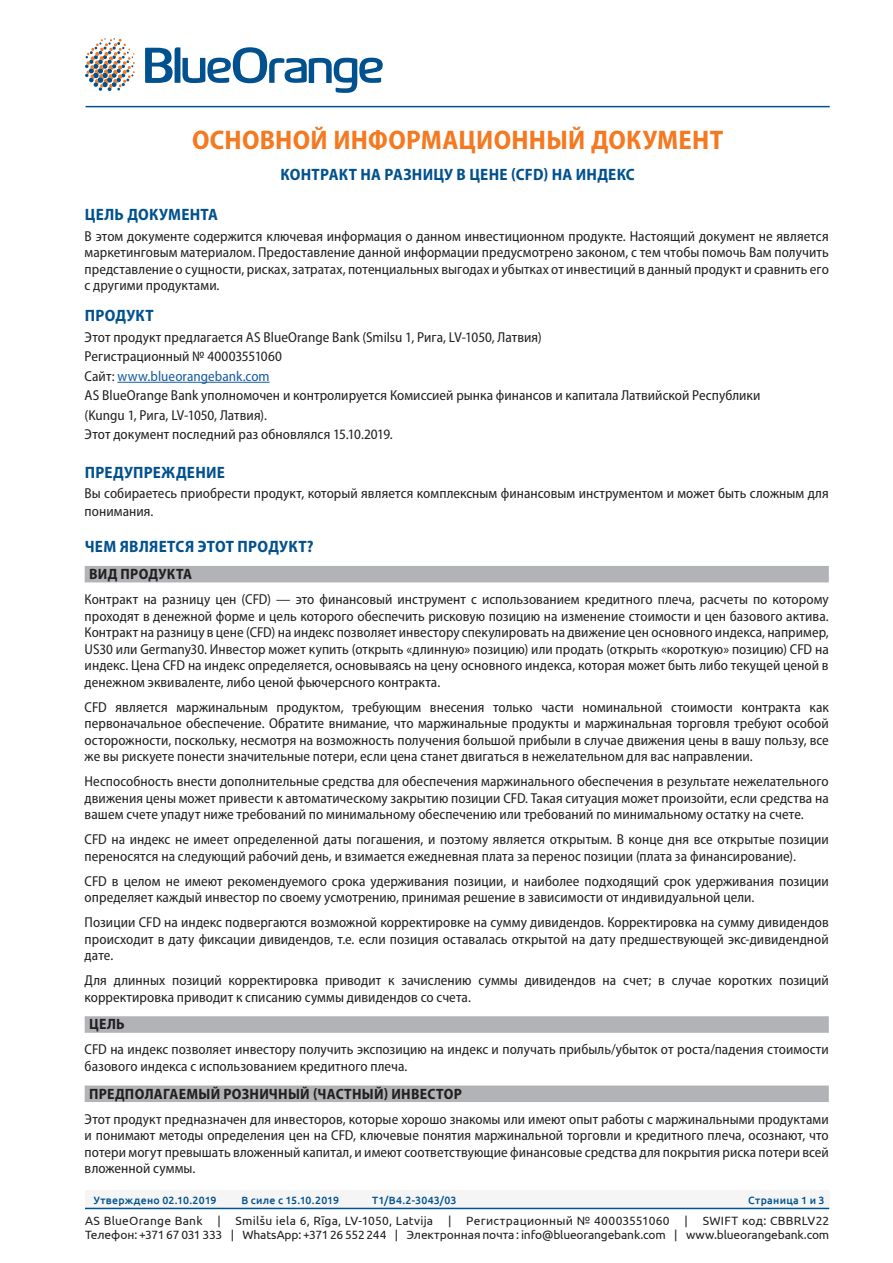
<style>
.page{position:relative;width:893px;height:1263px;background:#fff}
.page>*{position:absolute;margin:0;border:0;box-sizing:border-box;transform-origin:0 0}
.oranžais_vrksts{font:700 semi-condensed 27px "Myriad Pro";letter-spacing:.01em;color:#f47920}
.skaidrojumu_VR{font:700 semi-condensed 16.5px "Myriad Pro";letter-spacing:.015em;color:#00518e}
.oranžais_vrksts-2{font:700 semi-condensed 16.5px "Myriad Pro";letter-spacing:.015em;color:#00518e}
.pamattexts{font:700 semi-condensed 16.5px "Myriad Pro";letter-spacing:.015em;color:#00518e}
.grafiku_vrksts{font:700 semi-condensed 15px "Myriad Pro";letter-spacing:.02em;color:#231f20}
.pamattexts-2{font:semi-condensed 14.4px/16.5px "Myriad Pro";letter-spacing:.005em;color:#231f20;text-align:justify}
.pamattexts-3{font:semi-condensed 14.4px "Myriad Pro";letter-spacing:.005em;color:#175d9e}
.t1{font:12px/14.1px "Ubuntu";letter-spacing:-.005em;color:#231f20}
.t2{font:500 10.5px "Ubuntu";letter-spacing:.025em;color:#00518e}
.s1{color:#231f20}
</style>
<div class="page">
<div style="left:85px;top:1191px;width:744px;height:17px;background:#f5f5f5"></div>
<hr style="left:85px;top:1208px;width:744px;height:1px;background:#00518e">
<svg style="left:145px;top:47px;width:238px;height:46px"></svg>
<svg style="left:85px;top:38px;width:50px;height:53px"></svg>
<hr style="left:86px;top:106px;width:744px;height:1px;background:#00518e">
<hr style="left:117px;top:382px;width:153px;height:1px;background:#175d9e">
<div style="left:85px;top:566px;width:744px;height:16px;background:#b2b3b7"></div>
<div style="left:85px;top:1016px;width:744px;height:17px;background:#b2b3b7"></div>
<div style="left:85px;top:1085px;width:744px;height:17px;background:#b2b3b7"></div>
<p class="oranžais_vrksts" style="left:192px;top:122px;width:533px">ОСНОВНОЙ ИНФОРМАЦИОННЫЙ ДОКУМЕНТ</p>
<p class="oranžais_vrksts-2" style="left:281px;top:163px;width:356px">КОНТРАКТ НА РАЗНИЦУ В ЦЕНЕ (CFD) НА ИНДЕКС</p>
<p class="skaidrojumu_VR" style="left:85px;top:204px;width:135px">ЦЕЛЬ ДОКУМЕНТА</p>
<p class="pamattexts-2" style="left:85px;top:228px;width:746px">В этом документе содержится ключевая информация о данном инвестиционном продукте. Настоящий документ не является маркетинговым материалом. Предоставление данной информации предусмотрено законом, с тем чтобы помочь Вам получить представление о сущности, рисках, затратах, потенциальных выгодах и убытках от инвестиций в данный продукт и сравнить его с другими продуктами.</p>
<p class="skaidrojumu_VR" style="left:85px;top:305px;width:71px">ПРОДУКТ</p>
<p class="pamattexts-2" style="left:85px;top:329px;width:459px">Этот продукт предлагается AS BlueOrange Bank (Smilsu 1, Рига, LV-1050, Латвия)</p>
<p class="pamattexts-2" style="left:85px;top:348px;width:199px">Регистрационный № 40003551060</p>
<p class="pamattexts-3" style="left:85px;top:367px;width:186px"><span class="s1">Сайт:</span> www.blueorangebank.com</p>
<p class="pamattexts-2" style="left:85px;top:387px;width:677px">AS BlueOrange Bank уполномочен и контролируется Комиссией рынка финансов и капитала Латвийской Республики</p>
<p class="pamattexts-2" style="left:85px;top:406px;width:184px">(Kungu 1, Рига, LV-1050, Латвия).</p>
<p class="pamattexts-2" style="left:85px;top:426px;width:310px">Этот документ последний раз обновлялся 15.10.2019.</p>
<p class="pamattexts" style="left:85px;top:462px;width:142px">ПРЕДУПРЕЖДЕНИЕ</p>
<p class="pamattexts-2" style="left:85px;top:484px;width:746px;line-height:18px">Вы собираетесь приобрести продукт, который является комплексным финансовым инструментом и может быть сложным для понимания.</p>
<p class="skaidrojumu_VR" style="left:85px;top:535px;width:230px">ЧЕМ ЯВЛЯЕТСЯ ЭТОТ ПРОДУКТ?</p>
<p class="grafiku_vrksts" style="left:89px;top:564px;width:105px">ВИД ПРОДУКТА</p>
<p class="pamattexts-2" style="left:85px;top:591px;width:746px">Контракт на разницу цен (CFD) — это финансовый инструмент с использованием кредитного плеча, расчеты по которому проходят в денежной форме и цель которого обеспечить рисковую позицию на изменение стоимости и цен базового актива.<br>Контракт на разницу в цене (CFD) на индекс позволяет инвестору спекулировать на движение цен основного индекса, например, US30 или Germany30. Инвестор может купить (открыть «длинную» позицию) или продать (открыть «короткую» позицию) CFD на индекс. Цена CFD на индекс определяется, основываясь на цену основного индекса, которая может быть либо текущей ценой в денежном эквиваленте, либо ценой фьючерсного контракта.</p>
<p class="pamattexts-2" style="left:85px;top:698px;width:746px">CFD является маржинальным продуктом, требующим внесения только части номинальной стоимости контракта как первоначальное обеспечение. Обратите внимание, что маржинальные продукты и маржинальная торговля требуют особой осторожности, поскольку, несмотря на возможность получения большой прибыли в случае движения цены в вашу пользу, все же вы рискуете понести значительные потери, если цена станет двигаться в нежелательном для вас направлении.</p>
<p class="pamattexts-2" style="left:85px;top:773px;width:746px">Неспособность внести дополнительные средства для обеспечения маржинального обеспечения в результате нежелательного движения цены может привести к автоматическому закрытию позиции CFD. Такая ситуация может произойти, если средства на вашем счете упадут ниже требований по минимальному обеспечению или требований по минимальному остатку на счете.</p>
<p class="pamattexts-2" style="left:85px;top:831px;width:746px">CFD на индекс не имеет определенной даты погашения, и поэтому является открытым. В конце дня все открытые позиции переносятся на следующий рабочий день, и взимается ежедневная плата за перенос позиции (плата за финансирование).</p>
<p class="pamattexts-2" style="left:85px;top:872px;width:746px">CFD в целом не имеют рекомендуемого срока удерживания позиции, и наиболее подходящий срок удерживания позиции определяет каждый инвестор по своему усмотрению, принимая решение в зависимости от индивидуальной цели.</p>
<p class="pamattexts-2" style="left:85px;top:914px;width:746px">Позиции CFD на индекс подвергаются возможной корректировке на сумму дивидендов. Корректировка на сумму дивидендов происходит в дату фиксации дивидендов, т.е. если позиция оставалась открытой на дату предшествующей экс-дивидендной дате.</p>
<p class="pamattexts-2" style="left:85px;top:972px;width:746px">Для длинных позиций корректировка приводит к зачислению суммы дивидендов на счет; в случае коротких позиций корректировка приводит к списанию суммы дивидендов со счета.</p>
<p class="grafiku_vrksts" style="left:89px;top:1015px;width:37px">ЦЕЛЬ</p>
<p class="pamattexts-2" style="left:85px;top:1041px;width:746px">CFD на индекс позволяет инвестору получить экспозицию на индекс и получать прибыль/убыток от роста/падения стоимости базового индекса с использованием кредитного плеча.</p>
<p class="grafiku_vrksts" style="left:89px;top:1084px;width:374px">ПРЕДПОЛАГАЕМЫЙ РОЗНИЧНЫЙ (ЧАСТНЫЙ) ИНВЕСТОР</p>
<p class="pamattexts-2" style="left:85px;top:1110px;width:746px">Этот продукт предназначен для инвесторов, которые хорошо знакомы или имеют опыт работы с маржинальными продуктами и понимают методы определения цен на CFD, ключевые понятия маржинальной торговли и кредитного плеча, осознают, что потери могут превышать вложенный капитал, и имеют соответствующие финансовые средства для покрытия риска потери всей вложенной суммы.</p>
<p class="t2" style="left:94px;top:1193px;width:125px">Утверждено 02.10.2019</p>
<p class="t2" style="left:241px;top:1193px;width:99px">В силе с 15.10.2019</p>
<p class="t2" style="left:372px;top:1193px;width:86px">T1/B4.2-3043/03</p>
<p class="t2" style="left:748px;top:1193px;width:78px">Страница 1 и 3</p>
<p class="t1" style="left:85px;top:1213px;width:746px">AS BlueOrange Bank | Smilšu iela 6, Rīga, LV-1050, Latvija | Регистрационный № 40003551060 | SWIFT код: CBBRLV22<br>Телефон: +371 67 031 333 | WhatsApp: +371 26 552 244 | Электронная почта : info@blueorangebank.com | www.blueorangebank.com</p>
</div>
